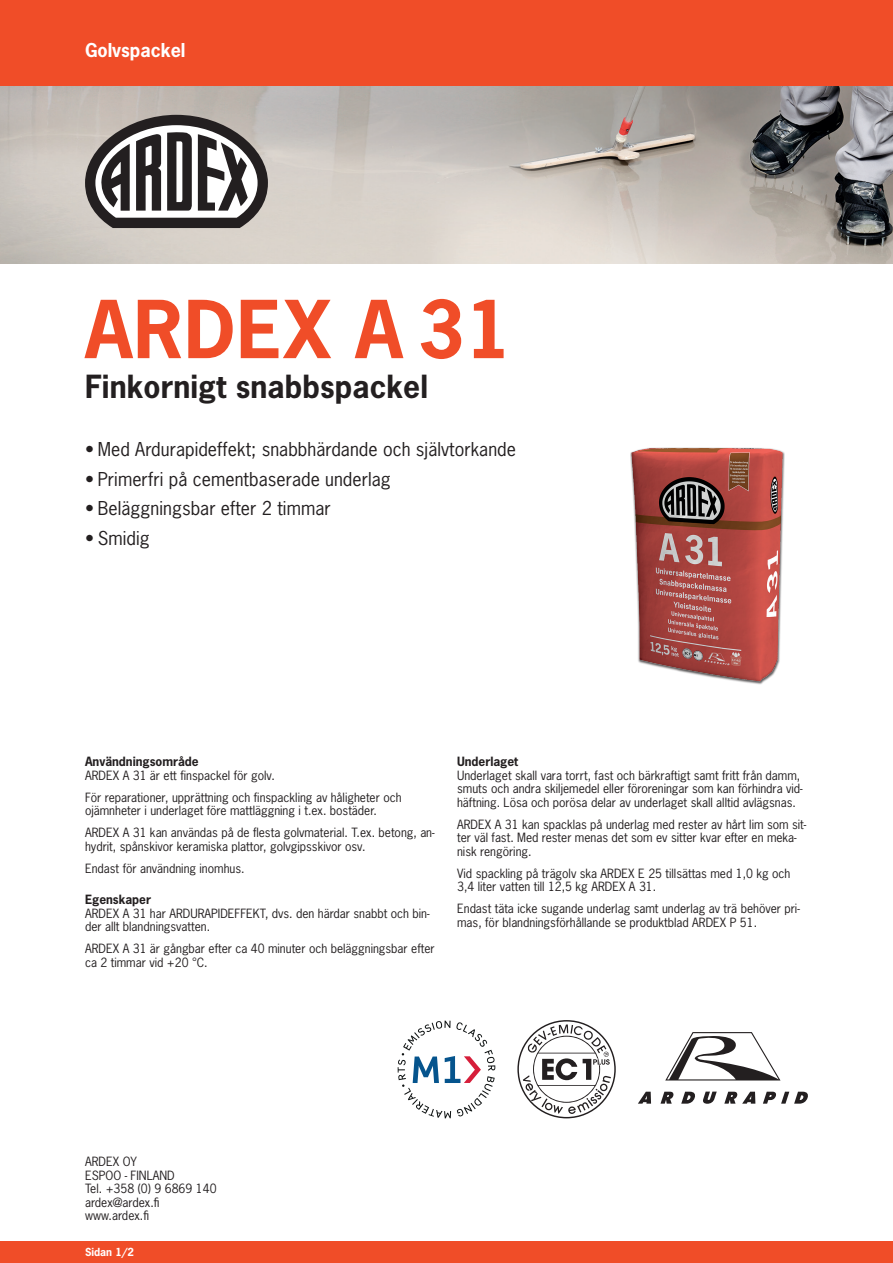
<style>
.page{position:relative;width:893px;height:1263px;background:#fff}
.page>*{position:absolute;margin:0;border:0;box-sizing:border-box;transform-origin:0 0}
.t1{font:700 75px "News Gothic Std";letter-spacing:.015em;color:#f04d28}
.t2{font:700 30px "News Gothic Std";letter-spacing:.005em;color:#231f20}
.t3{font:18px "News Gothic Std";letter-spacing:.005em;color:#231f20}
.t4{font:700 18px "News Gothic Std";color:#fff}
.t5{font:12px/13.5px "News Gothic Std";color:#231f20}
.t6{font:700 12px "News Gothic Std";color:#231f20}
.t7{font:700 10.5px "News Gothic Std";color:#fff}
</style>
<div class="page">
<img style="left:0;top:85px;width:893px;height:179px">
<div style="left:0;top:0;width:893px;height:85px;background:#f04d28"></div>
<div style="left:0;top:1242px;width:893px;height:21px;background:#f04d28"></div>
<svg style="left:724px;top:1092px;width:31px;height:12px"></svg>
<svg style="left:763px;top:1092px;width:45px;height:12px"></svg>
<svg style="left:660px;top:1092px;width:14px;height:12px"></svg>
<svg style="left:703px;top:1091px;width:14px;height:13px"></svg>
<svg style="left:638px;top:1092px;width:13px;height:12px"></svg>
<svg style="left:681px;top:1092px;width:14px;height:12px"></svg>
<svg style="left:665px;top:1032px;width:115px;height:48px"></svg>
<svg style="left:517px;top:1020px;width:99px;height:98px"></svg>
<svg style="left:398px;top:1020px;width:97px;height:98px"></svg>
<img style="left:630px;top:447px;width:155px;height:237px">
<svg style="left:85px;top:115px;width:183px;height:113px"></svg>
<h3 class="t4" style="left:85px;top:38px;width:102px">Golvspackel</h3>
<h1 class="t1" style="left:85px;top:280px;width:428px">ARDEX A 31</h1>
<h2 class="t2" style="left:85px;top:366px;width:345px">Finkornigt snabbspackel</h2>
<h3 class="t3" style="left:85px;top:438px;width:432px">• Med Ardurapideffekt; snabbhärdande och självtorkande</h3>
<h3 class="t3" style="left:85px;top:467px;width:307px">• Primerfri på cementbaserade underlag</h3>
<h3 class="t3" style="left:85px;top:497px;width:247px">• Beläggningsbar efter 2 timmar</h3>
<h3 class="t3" style="left:85px;top:526px;width:66px">• Smidig</h3>
<p class="t6" style="left:85px;top:754px;width:115px">Användningsområde</p>
<p class="t5" style="left:85px;top:764px;width:318px;line-height:22px">ARDEX A 31 är ett finspackel för golv.<br>För reparationer, upprättning och finspackling av håligheter och</p>
<p class="t5" style="left:85px;top:800px;width:351px;line-height:22px">ojämnheter i underlaget före mattläggning i t.ex. bostäder.<br>ARDEX A 31 kan användas på de flesta golvmaterial. T.ex. betong, an-</p>
<p class="t5" style="left:85px;top:835px;width:282px;line-height:22px">hydrit, spånskivor keramiska plattor, golvgipsskivor osv.<br>Endast för användning inomhus.</p>
<p class="t6" style="left:85px;top:891px;width:68px">Egenskaper</p>
<p class="t5" style="left:85px;top:906px;width:346px">ARDEX A 31 har ARDURAPIDEFFEKT, dvs. den härdar snabbt och bin&shy;der allt blandningsvatten.</p>
<p class="t5" style="left:85px;top:942px;width:351px">ARDEX A 31 är gångbar efter ca 40 minuter och beläggningsbar efter ca 2 timmar vid +20 °C.</p>
<p class="t6" style="left:457px;top:754px;width:63px">Underlaget</p>
<p class="t5" style="left:457px;top:768px;width:347px">Underlaget skall vara torrt, fast och bärkraftigt samt fritt från damm, smuts och andra skiljemedel eller föroreningar som kan förhindra vid&shy;häftning. Lösa och porösa delar av underlaget skall alltid avlägsnas.</p>
<p class="t5" style="left:457px;top:817px;width:351px">ARDEX A 31 kan spacklas på underlag med rester av hårt lim som sit&shy;ter väl fast. Med rester menas det som ev sitter kvar efter en meka&shy;nisk rengöring.</p>
<p class="t5" style="left:457px;top:866px;width:335px">Vid spackling på trägolv ska ARDEX E 25 tillsättas med 1,0 kg och<br>3,4 liter vatten till 12,5 kg ARDEX A 31.</p>
<p class="t5" style="left:457px;top:902px;width:344px">Endast täta icke sugande underlag samt underlag av trä behöver pri&shy;mas, för blandningsförhållande se produktblad ARDEX P 51.</p>
<p class="t5" style="left:85px;top:1155px;width:133px">ARDEX OY<br>ESPOO - FINLAND<br>Tel. +358 (0) 9 6869 140 ardex@ardex.fi www.ardex.fi</p>
<p class="t7" style="left:85px;top:1245px;width:51px">Sidan 1/2</p>
</div>
